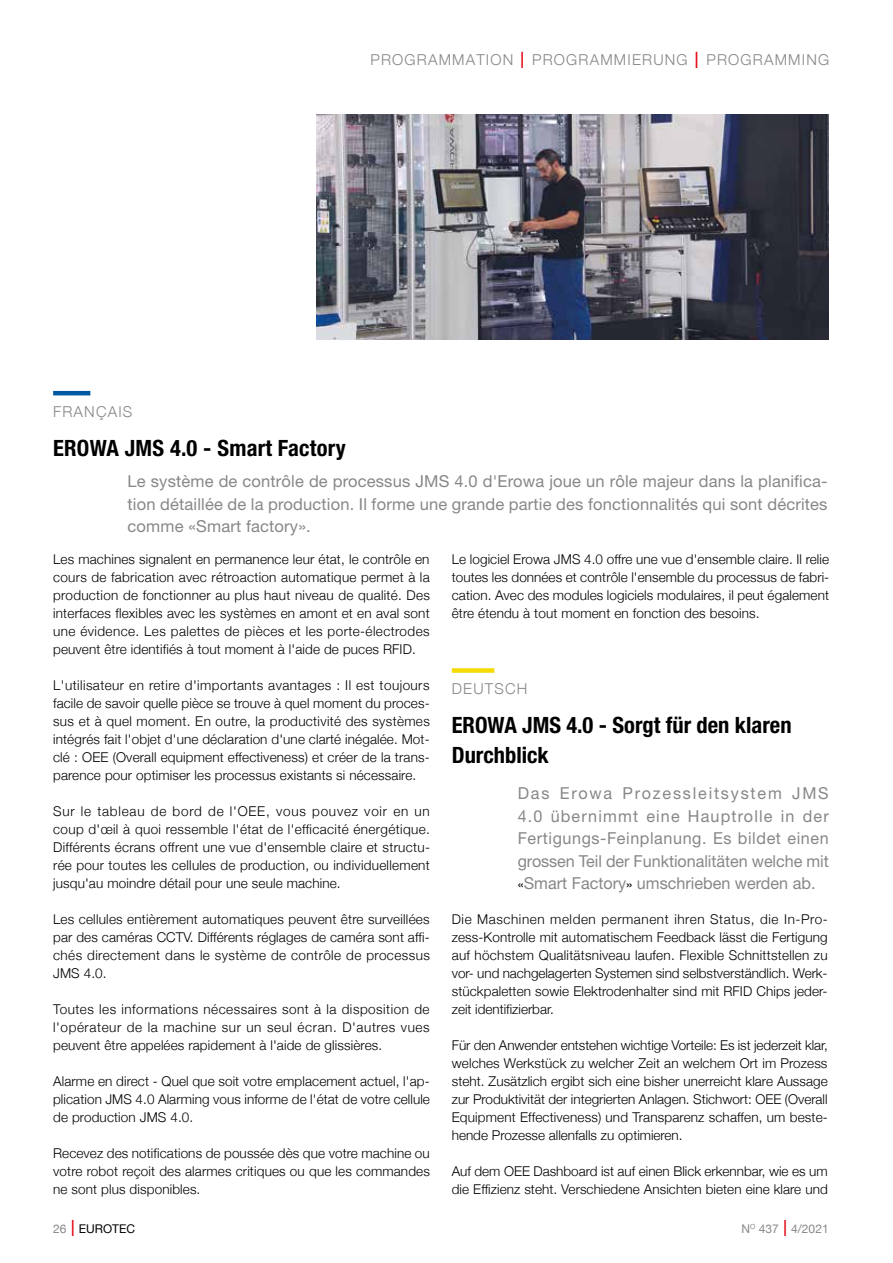
<style>
.page{position:relative;width:893px;height:1263px;background:#fff}
.page>*{position:absolute;margin:0;border:0;box-sizing:border-box;transform-origin:0 0}
.t1{font:700 condensed 22.5px/30px "Helvetica Neue";color:#000}
.t2{font:16.5px/22.5px "Helvetica Neue";letter-spacing:.005em;color:#878787;text-align:justify}
.t3{font:300 15px "Helvetica Neue";letter-spacing:.08em;color:#878787}
.t4{font:300 13.5px/18px "Helvetica Neue";letter-spacing:.01em;color:#000;text-align:justify}
.t5{font:12px "Helvetica Neue";color:#878787}
.t6{font:12px "Helvetica Neue";color:#000}
.s1{font-size:22.5px;color:#e30613}
.s2{font-size:13.5px;color:#000}
.s3{color:#878787}
.s4{font-weight:300;font-stretch:condensed;font-size:22.5px;color:#e30613}
</style>
<div class="page">
<img style="left:316px;top:114px;width:513px;height:225px">
<hr style="left:53px;top:391px;width:37px;height:4px;background:#0059a3">
<div style="left:452px;top:668px;width:42px;height:5px;background:#f5db00"></div>
<p class="t3" style="left:370px;top:48px;width:460px">PROGRAMMATION <span class="s1">I</span> PROGRAMMIERUNG <span class="s1">I</span> PROGRAMMING</p>
<p class="t3" style="left:53px;top:399px;width:81px">FRANÇAIS</p>
<h1 class="t1" style="left:53px;top:432px;width:294px">EROWA JMS 4.0 - Smart Factory</h1>
<p class="t2" style="left:128px;top:470px;width:701px">Le système de contrôle de processus JMS 4.0 d'Erowa joue un rôle majeur dans la planifica&shy;tion détaillée de la production. Il forme une grande partie des fonctionnalités qui sont décrites comme «Smart factory».</p>
<p class="t4" style="left:53px;top:549px;width:378px">Les machines signalent en permanence leur état, le contrôle en cours de fabrication avec rétroaction automatique permet à la production de fonctionner au plus haut niveau de qualité. Des interfaces flexibles avec les systèmes en amont et en aval sont une évidence. Les palettes de pièces et les porte-électrodes peuvent être identifiés à tout moment à l'aide de puces RFID.</p>
<p class="t4" style="left:53px;top:675px;width:378px">L'utilisateur en retire d'importants avantages : Il est toujours facile de savoir quelle pièce se trouve à quel moment du proces&shy;sus et à quel moment. En outre, la productivité des systèmes intégrés fait l'objet d'une déclaration d'une clarté inégalée. Mot&shy;clé : OEE (Overall equipment effectiveness) et créer de la trans&shy;parence pour optimiser les processus existants si nécessaire.</p>
<p class="t4" style="left:53px;top:801px;width:378px">Sur le tableau de bord de l'OEE, vous pouvez voir en un coup d'œil à quoi ressemble l'état de l'efficacité énergétique.<br>Différents écrans offrent une vue d'ensemble claire et structu&shy;rée pour toutes les cellules de production, ou individuellement jusqu'au moindre détail pour une seule machine.</p>
<p class="t4" style="left:53px;top:909px;width:378px">Les cellules entièrement automatiques peuvent être surveillées par des caméras CCTV. Différents réglages de caméra sont affi&shy;chés directement dans le système de contrôle de processus JMS 4.0.</p>
<p class="t4" style="left:53px;top:999px;width:378px">Toutes les informations nécessaires sont à la disposition de l'opérateur de la machine sur un seul écran. D'autres vues peuvent être appelées rapidement à l'aide de glissières.</p>
<p class="t4" style="left:53px;top:1071px;width:378px">Alarme en direct - Quel que soit votre emplacement actuel, l'ap&shy;plication JMS 4.0 Alarming vous informe de l'état de votre cellule de production JMS 4.0.</p>
<p class="t4" style="left:53px;top:1143px;width:378px">Recevez des notifications de poussée dès que votre machine ou votre robot reçoit des alarmes critiques ou que les commandes ne sont plus disponibles.</p>
<p class="t4" style="left:452px;top:549px;width:379px">Le logiciel Erowa JMS 4.0 offre une vue d'ensemble claire. Il relie toutes les données et contrôle l'ensemble du processus de fabri&shy;cation. Avec des modules logiciels modulaires, il peut également être étendu à tout moment en fonction des besoins.</p>
<p class="t3" style="left:452px;top:677px;width:77px">DEUTSCH</p>
<h1 class="t1" style="left:452px;top:710px;width:341px">EROWA JMS 4.0 - Sorgt für den klaren<br>Durchblick</h1>
<p class="t2" style="left:518px;top:782px;width:313px">Das Erowa Prozessleitsystem JMS 4.0 übernimmt eine Hauptrolle in der Fertigungs-Feinplanung. Es bildet einen grossen Teil der Funktionalitäten welche mit <span class="s2">«</span>Smart Factory<span class="s2">»</span> umschrieben werden ab.</p>
<p class="t4" style="left:452px;top:909px;width:377px">Die Maschinen melden permanent ihren Status, die In-Pro&shy;zess-Kontrolle mit automatischem Feedback lässt die Fertigung auf höchstem Qualitätsniveau laufen. Flexible Schnittstellen zu vor- und nachgelagerten Systemen sind selbstverständlich. Werk&shy;stückpaletten sowie Elektrodenhalter sind mit RFID Chips jeder&shy;zeit identifizierbar.</p>
<p class="t4" style="left:452px;top:1035px;width:378px">Für den Anwender entstehen wichtige Vorteile: Es ist jederzeit klar, welches Werkstück zu welcher Zeit an welchem Ort im Prozess steht. Zusätzlich ergibt sich eine bisher unerreicht klare Aussage zur Produktivität der integrierten Anlagen. Stichwort: OEE (Overall Equipment Effectiveness) und Transparenz schaffen, um beste&shy;hende Prozesse allenfalls zu optimieren.</p>
<p class="t4" style="left:452px;top:1161px;width:377px">Auf dem OEE Dashboard ist auf einen Blick erkennbar, wie es um die Effizienz steht. Verschiedene Ansichten bieten eine klare und</p>
<p class="t6" style="left:53px;top:1220px;width:84px"><span class="s3">26</span> <span class="s4">I</span> EUROTEC</p>
<p class="t5" style="left:741px;top:1220px;width:89px">N<sup>O</sup> 437 <span class="s4">I</span> 4/2021</p>
</div>
